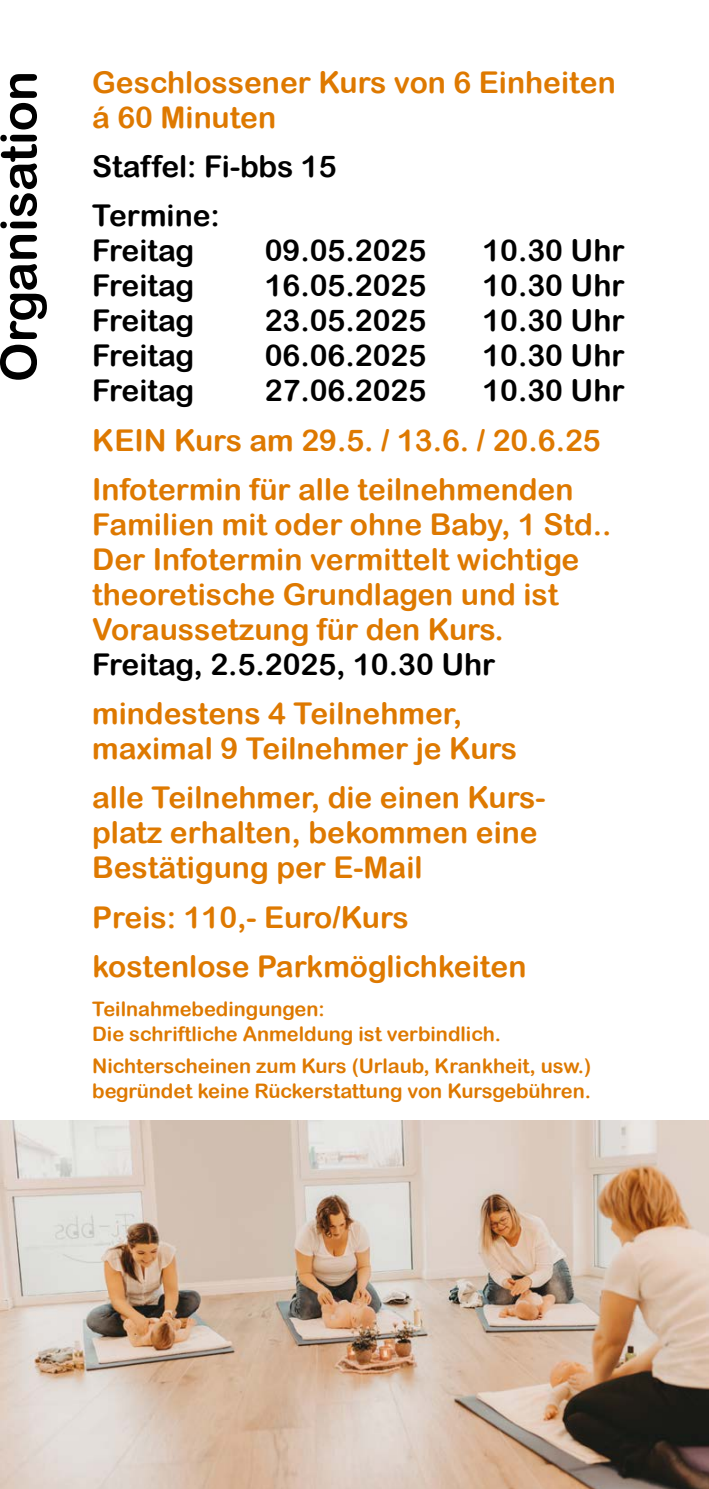
<style>
.page{position:relative;width:709px;height:1489px;background:#fff}
.page>*{position:absolute;margin:0;border:0;box-sizing:border-box;transform-origin:0 0}
.t1{font:50px "Arial Rounded MT Bold";color:#000}
.t2{font:30px/35px "Arial Rounded MT Bold";color:#de7900}
.t3{font:30px/49.2px "Arial Rounded MT Bold";color:#000}
.t4{font:20px/25px "Arial Rounded MT Bold";color:#de7900}
</style>
<div class="page">
<img style="left:0;top:1120px;width:709px;height:368px">
<h1 class="t1" style="left:-11px;top:382px;width:312px;rotate:-90deg">Organisation</h1>
<p class="t2" style="left:92px;top:64px;width:525px">Geschlossener Kurs von 6 Einheiten á 60 Minuten</p>
<p class="t3" style="left:92px;top:141px;width:246px">Staffel: Fi-bbs 15<br>Termine:</p>
<p class="t3" style="left:92px;top:225px;width:104px">Freitag</p>
<p class="t3" style="left:265px;top:225px;width:163px">09.05.2025</p>
<p class="t3" style="left:482px;top:225px;width:144px">10.30 Uhr</p>
<p class="t3" style="left:92px;top:260px;width:104px">Freitag</p>
<p class="t3" style="left:265px;top:260px;width:163px">16.05.2025</p>
<p class="t3" style="left:482px;top:260px;width:144px">10.30 Uhr</p>
<p class="t3" style="left:92px;top:295px;width:104px">Freitag</p>
<p class="t3" style="left:265px;top:295px;width:163px">23.05.2025</p>
<p class="t3" style="left:482px;top:295px;width:144px">10.30 Uhr</p>
<p class="t3" style="left:92px;top:330px;width:104px">Freitag</p>
<p class="t3" style="left:265px;top:330px;width:163px">06.06.2025</p>
<p class="t3" style="left:482px;top:330px;width:144px">10.30 Uhr</p>
<p class="t3" style="left:92px;top:365px;width:104px">Freitag</p>
<p class="t3" style="left:265px;top:365px;width:163px">27.06.2025</p>
<p class="t3" style="left:482px;top:365px;width:144px">10.30 Uhr</p>
<p class="t2" style="left:92px;top:415px;width:510px;line-height:49.2px">KEIN Kurs am 29.5. / 13.6. / 20.6.25<br>Infotermin für alle teilnehmenden</p>
<p class="t2" style="left:92px;top:506px;width:521px">Familien mit oder ohne Baby, 1 Std..<br>Der Infotermin vermittelt wichtige theoretische Grundlagen und ist Voraussetzung für den Kurs.</p>
<p class="t3" style="left:92px;top:639px;width:405px">Freitag, 2.5.2025, 10.30 Uhr</p>
<p class="t2" style="left:92px;top:695px;width:426px">mindestens 4 Teilnehmer, maximal 9 Teilnehmer je Kurs</p>
<p class="t2" style="left:92px;top:779px;width:455px">alle Teilnehmer, die einen Kurs&shy;platz erhalten, bekommen eine<br>Bestätigung per E-Mail</p>
<p class="t2" style="left:92px;top:891px;width:436px;line-height:49.2px">Preis: 110,- Euro/Kurs kostenlose Parkmöglichkeiten</p>
<p class="t4" style="left:92px;top:995px;width:410px">Teilnahmebedingungen:<br>Die schriftliche Anmeldung ist verbindlich.</p>
<p class="t4" style="left:92px;top:1052px;width:500px">Nichterscheinen zum Kurs (Urlaub, Krankheit, usw.) begründet keine Rückerstattung von Kursgebühren.</p>
</div>
